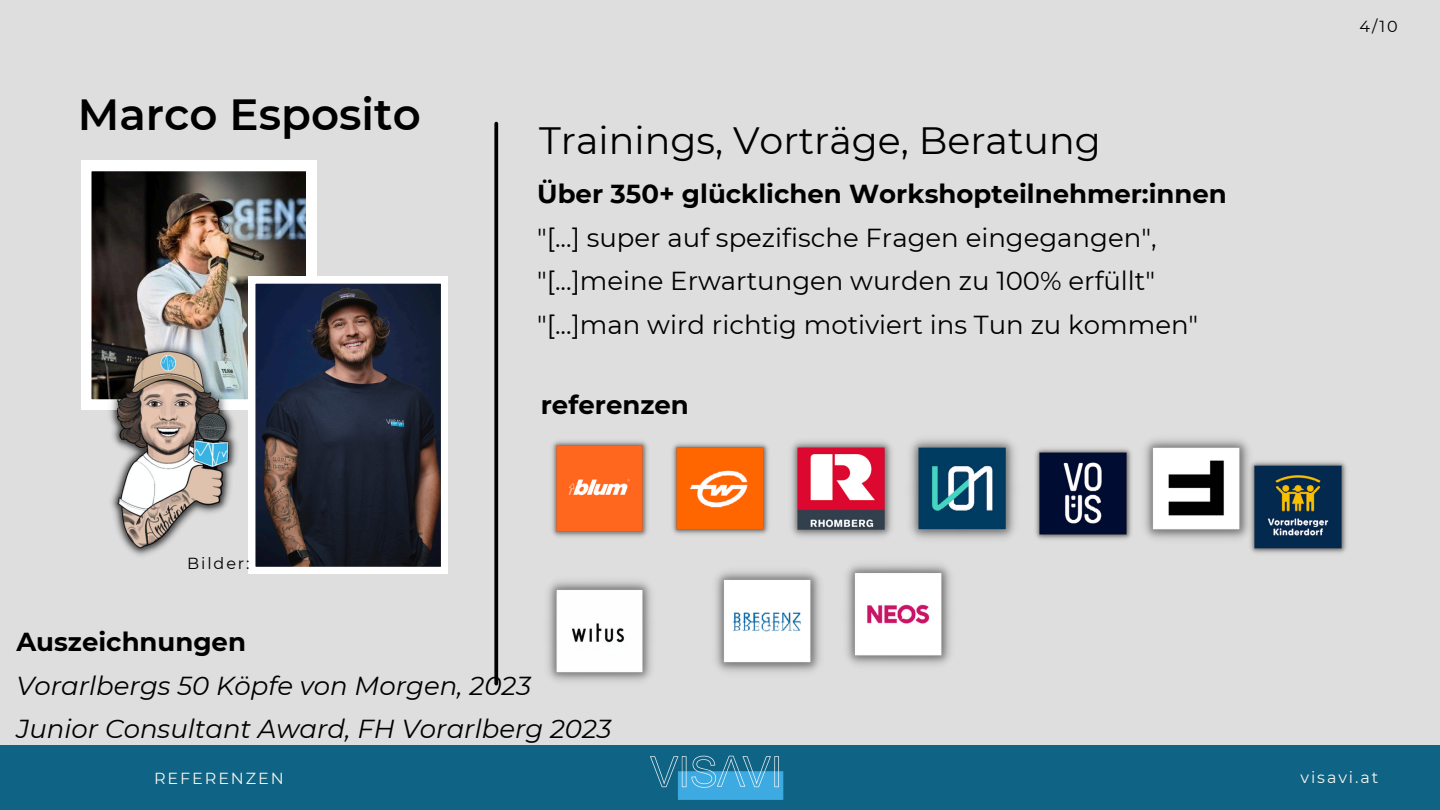
<style>
.page{position:relative;width:1440px;height:810px;background:#dededf}
.page>*{position:absolute;margin:0;border:0;box-sizing:border-box;transform-origin:0 0}
.t1{font:600 43.6px "Montserrat";color:#000}
.t2{font:38px "Montserrat";color:#000}
.t3{font:26px/43.5px "Montserrat";color:#000}
.t4{font:italic 26px/43.5px "Montserrat";color:#000}
.t5{font:700 26px "Montserrat";color:#000}
.t6{font:16px "Montserrat";letter-spacing:.12em;color:#f5f5ef}
.t7{font:16px "Montserrat";letter-spacing:.12em;color:#000}
.t8{font:300 14px "HK Grotesk";color:#f5f5ef}
</style>
<div class="page">
<div style="left:0;top:745px;width:1440px;height:65px;background:#0f6384"></div>
<img style="left:650px;top:755px;width:134px;height:45px">
<svg style="left:494px;top:124px;width:4px;height:560px;background:#161616"></svg>
<img style="left:1250px;top:461px;width:97px;height:93px">
<img style="left:1144px;top:439px;width:112px;height:107px">
<img style="left:552px;top:439px;width:463px;height:100px">
<img style="left:846px;top:564px;width:105px;height:101px">
<img style="left:715px;top:571px;width:105px;height:101px">
<img style="left:1035px;top:448px;width:97px;height:92px">
<img style="left:548px;top:581px;width:104px;height:101px">
<img style="left:109px;top:410px;width:128px;height:146px">
<img style="left:81px;top:161px;width:235px;height:249px">
<svg style="left:249px;top:277px;width:198px;height:296px;background:#40404c"></svg>
<h1 class="t1" style="left:78px;top:87px;width:344px">Marco Esposito</h1>
<p class="t7" style="left:187px;top:554px;width:64px">Bilder:</p>
<h2 class="t2" style="left:539px;top:117px;width:563px">Trainings, Vorträge, Beratung</h2>
<p class="t5" style="left:537px;top:178px;width:691px">Über 350+ glücklichen Workshopteilnehmer:innen</p>
<p class="t3" style="left:537px;top:215px;width:663px">"[...] super auf spezifische Fragen eingegangen", "[...]meine Erwartungen wurden zu 100% erfüllt" "[...]man wird richtig motiviert ins Tun zu kommen"</p>
<p class="t5" style="left:541px;top:389px;width:150px">referenzen</p>
<p class="t7" style="left:1360px;top:16px;width:40px">4/10</p>
<p class="t5" style="left:16px;top:626px;width:231px">Auszeichnungen</p>
<p class="t4" style="left:16px;top:663px;width:597px">Vorarlbergs 50 Köpfe von Morgen, 2023<br>Junior Consultant Award, FH Vorarlberg 2023</p>
<p class="t6" style="left:154px;top:768px;width:131px">REFERENZEN</p>
<p class="t6" style="left:1300px;top:767px;width:79px">visavi.at</p>
<p class="t8" style="left:1323px;top:770px;width:38px">2022</p>
</div>
